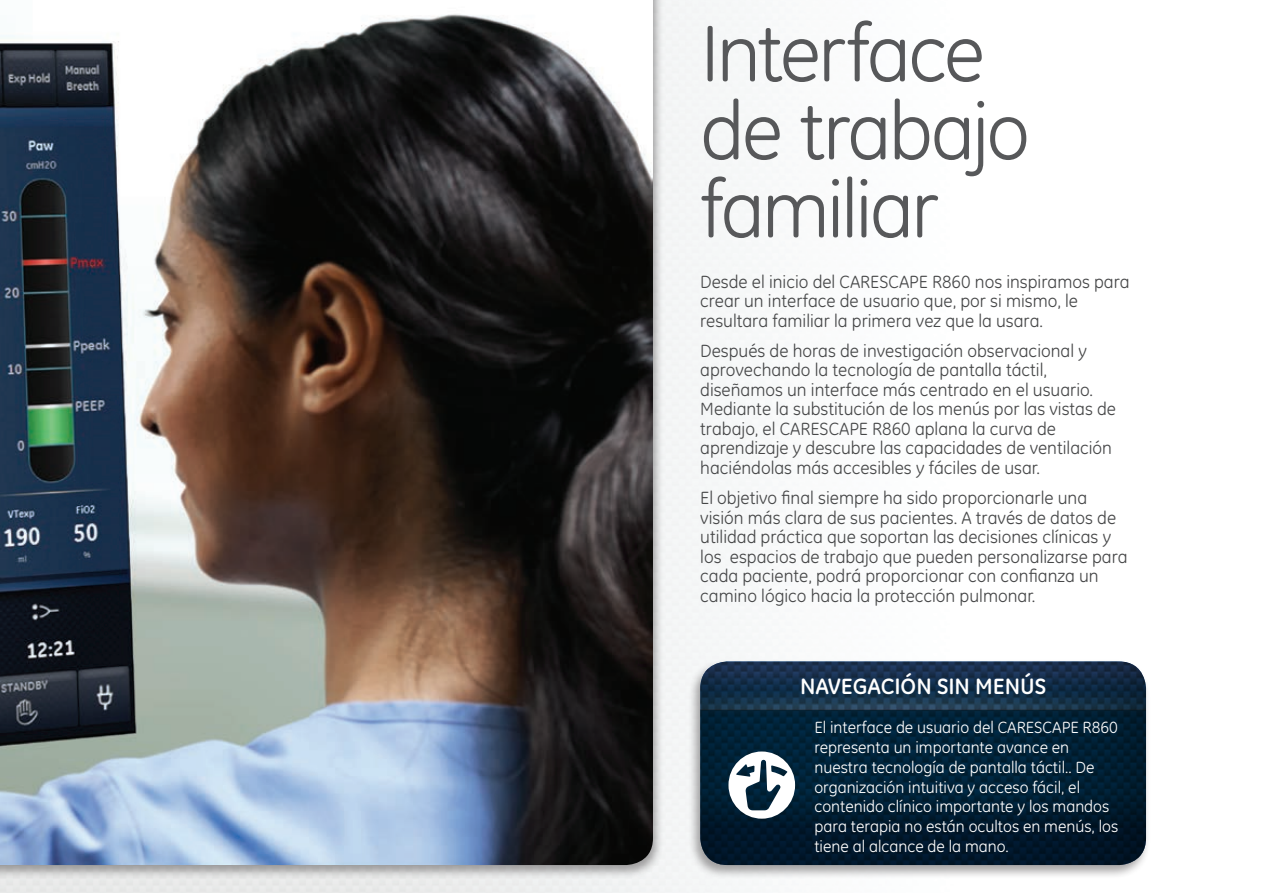
<style>
.page{position:relative;width:1263px;height:893px;background:#fff}
.page>*{position:absolute;margin:0;border:0;box-sizing:border-box;transform-origin:0 0}
.t1{font:81px/78px "GE Inspira";letter-spacing:-.035em;color:#57585a}
.t2{font:700 22.5px "GE Inspira";color:#fff}
.t3{font:18px/19.5px "GE Inspira";color:#464748}
.t4{font:16.5px/19.8px "GE Inspira";color:#fff}
</style>
<div class="page">
<div style="left:0;top:0;width:664px;height:879px;background:#231f20;opacity:.4"></div>
<img style="left:0;top:0;width:653px;height:865px">
<div style="left:688px;top:659px;width:463px;height:220px;background:#231f20;opacity:.4"></div>
<img style="left:700px;top:656px;width:446px;height:5px">
<svg style="left:700px;top:661px;width:446px;height:204px;background:#062238"></svg>
<svg style="left:728px;top:751px;width:67px;height:68px"></svg>
<h1 class="t1" style="left:700px;top:14px;width:331px">Interface de trabajo familiar</h1>
<p class="t3" style="left:700px;top:272px;width:431px">Desde el inicio del CARESCAPE R860 nos inspiramos para crear un interface de usuario que, por si mismo, le resultara familiar la primera vez que la usara.</p>
<p class="t3" style="left:700px;top:341px;width:417px">Después de horas de investigación observacional y aprovechando la tecnología de pantalla táctil, diseñamos un interface más centrado en el usuario.<br>Mediante la substitución de los menús por las vistas de trabajo, el CARESCAPE R860 aplana la curva de aprendizaje y descubre las capacidades de ventilación haciéndolas más accesibles y fáciles de usar.</p>
<p class="t3" style="left:700px;top:488px;width:429px">El objetivo final siempre ha sido proporcionarle una visión más clara de sus pacientes. A través de datos de utilidad práctica que soportan las decisiones clínicas y los espacios de trabajo que pueden personalizarse para cada paciente, podrá proporcionar con confianza un camino lógico hacia la protección pulmonar.</p>
<p class="t2" style="left:800px;top:671px;width:248px">NAVEGACIÓN SIN MENÚS</p>
<p class="t4" style="left:814px;top:718px;width:305px">El interface de usuario del CARESCAPE R860 representa un importante avance en nuestra tecnología de pantalla táctil.. De organización intuitiva y acceso fácil, el contenido clínico importante y los mandos para terapia no están ocultos en menús, los tiene al alcance de la mano.</p>
</div>
